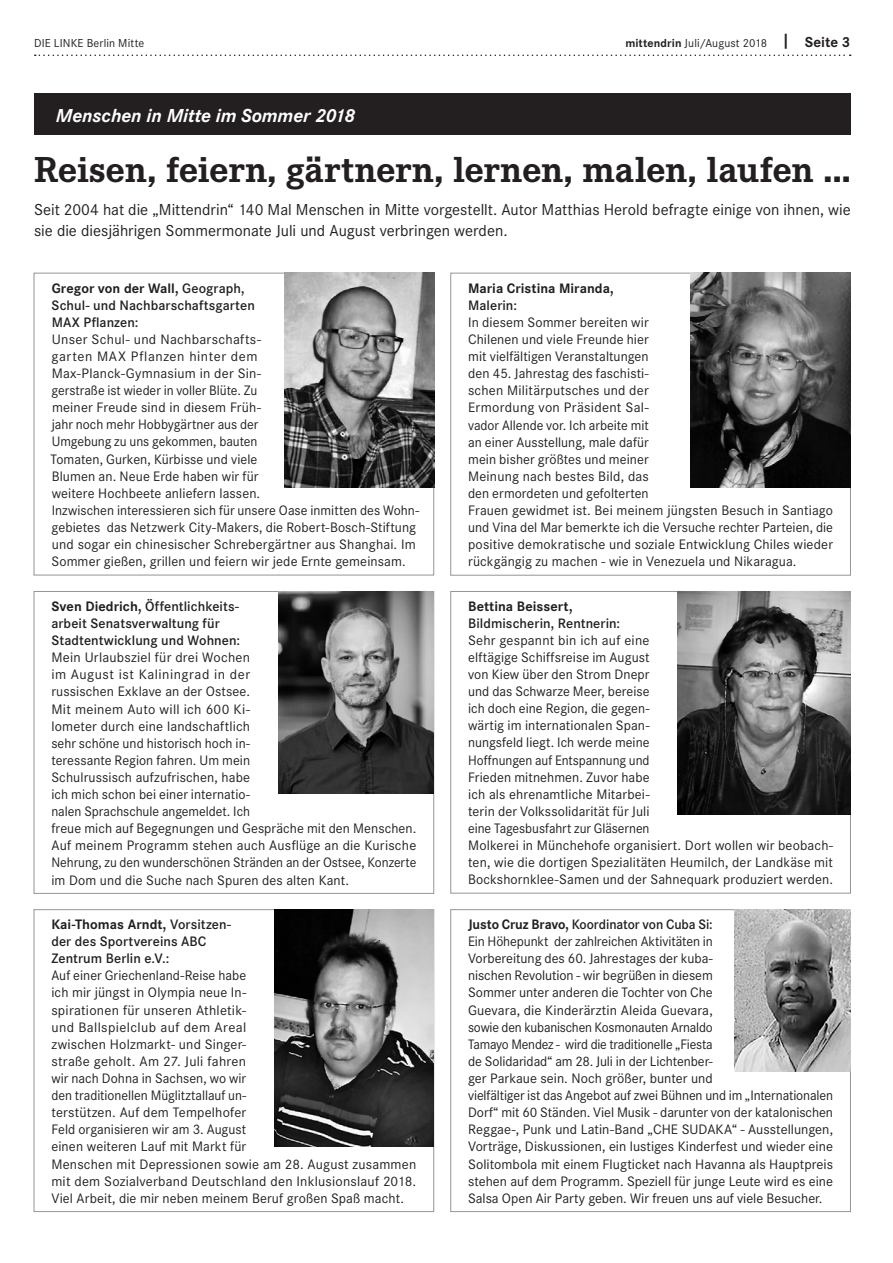
<style>
.page{position:relative;width:893px;height:1263px;background:#fff}
.page>*{position:absolute;margin:0;border:0;box-sizing:border-box;transform-origin:0 0}
.t1{font:700 37.5px "Corporate E";letter-spacing:-.01em;color:#231f20}
.t2{font:italic 700 19.5px "Corporate S";letter-spacing:-.005em;color:#fff}
.t3{font:16.5px/21px "Corporate S";color:#231f20}
.t4{font:14.25px/17.1px "Corporate S";letter-spacing:.005em;color:#231f20}
.t5{font:600 14.25px/17.1px "Corporate S";letter-spacing:.005em;color:#231f20}
.t6{font:700 14.25px "Corporate S";color:#231f20}
.t7{font:12px "Corporate S";letter-spacing:.015em;color:#231f20}
.s1{font-weight:700}
.s2{font-weight:700;font-size:15px}
.s3{font-weight:600}
</style>
<div class="page">
<svg style="left:35px;top:55px;width:816px;height:1px"></svg>
<img style="left:284px;top:273px;width:150px;height:214px">
<img style="left:690px;top:273px;width:160px;height:214px">
<img style="left:278px;top:591px;width:156px;height:202px">
<img style="left:275px;top:910px;width:159px;height:236px">
<img style="left:677px;top:591px;width:173px;height:223px">
<img style="left:734px;top:910px;width:117px;height:162px">
<div style="left:34px;top:94px;width:816px;height:41px;background:#231f20"></div>
<p class="t7" style="left:34px;top:36px;width:112px">DIE LINKE Berlin Mitte</p>
<p class="t7" style="left:625px;top:36px;width:227px"><span class="s1">mittendrin</span> Juli/August 2018 <span class="s2">| Seite 3</span></p>
<h2 class="t2" style="left:56px;top:103px;width:301px">Menschen in Mitte im Sommer 2018</h2>
<h1 class="t1" style="left:34px;top:148px;width:818px">Reisen, feiern, gärtnern, lernen, malen, laufen ...</h1>
<p class="t3" style="left:34px;top:200px;width:818px">Seit 2004 hat die „Mittendrin“ 140 Mal Menschen in Mitte vorgestellt. Autor Matthias Herold befragte einige von ihnen, wie sie die diesjährigen Sommermonate Juli und August verbringen werden.</p>
<p class="t5" style="left:52px;top:279px;width:205px"><span class="s1">Gregor von der Wall,</span> Geograph,<br>Schul- und Nachbarschaftsgarten<br>MAX Pflanzen:</p>
<p class="t4" style="left:51px;top:331px;width:370px">Unser Schul- und Nachbarschafts-<br>garten MAX Pflanzen hinter dem<br>Max-Planck-Gymnasium in der Sin-<br>gerstraße ist wieder in voller Blüte. Zu<br>meiner Freude sind in diesem Früh-<br>jahr noch mehr Hobbygärtner aus der<br>Umgebung zu uns gekommen, bauten<br>Tomaten, Gurken, Kürbisse und viele<br>Blumen an. Neue Erde haben wir für<br>weitere Hochbeete anliefern lassen.<br>Inzwischen interessieren sich für unsere Oase inmitten des Wohn&shy;gebietes das Netzwerk City-Makers, die Robert-Bosch-Stiftung und sogar ein chinesischer Schrebergärtner aus Shanghai. Im Sommer gießen, grillen und feiern wir jede Ernte gemeinsam.</p>
<p class="t5" style="left:51px;top:598px;width:190px"><span class="s1">Sven Diedrich,</span> Öffentlichkeits&shy;arbeit Senatsverwaltung für<br>Stadtentwicklung und Wohnen:</p>
<p class="t4" style="left:51px;top:649px;width:366px">Mein Urlaubsziel für drei Wochen<br>im August ist Kaliningrad in der<br>russischen Exklave an der Ostsee.<br>Mit meinem Auto will ich 600 Ki-<br>lometer durch eine landschaftlich<br>sehr schöne und historisch hoch in-<br>teressante Region fahren. Um mein<br>Schulrussisch aufzufrischen, habe<br>ich mich schon bei einer internatio-<br>nalen Sprachschule angemeldet. Ich<br>freue mich auf Begegnungen und Gespräche mit den Menschen.<br>Auf meinem Programm stehen auch Ausflüge an die Kurische Nehrung, zu den wunderschönen Stränden an der Ostsee, Konzerte im Dom und die Suche nach Spuren des alten Kant.</p>
<p class="t5" style="left:51px;top:916px;width:181px"><span class="s1">Kai-Thomas Arndt,</span> Vorsitzen&shy;der des Sportvereins ABC<br>Zentrum Berlin e.V.:</p>
<p class="t4" style="left:51px;top:967px;width:366px">Auf einer Griechenland-Reise habe<br>ich mir jüngst in Olympia neue In-<br>spirationen für unseren Athletik-<br>und Ballspielclub auf dem Areal<br>zwischen Holzmarkt- und Singer-<br>straße geholt. Am 27. Juli fahren<br>wir nach Dohna in Sachsen, wo wir<br>den traditionellen Müglitztallauf un-<br>terstützen. Auf dem Tempelhofer<br>Feld organisieren wir am 3. August<br>einen weiteren Lauf mit Markt für<br>Menschen mit Depressionen sowie am 28. August zusammen mit dem Sozialverband Deutschland den Inklusionslauf 2018.<br>Viel Arbeit, die mir neben meinem Beruf großen Spaß macht.</p>
<p class="t6" style="left:468px;top:280px;width:147px">Maria Cristina Miranda,</p>
<p class="t5" style="left:468px;top:297px;width:50px">Malerin:</p>
<p class="t4" style="left:468px;top:314px;width:366px">In diesem Sommer bereiten wir<br>Chilenen und viele Freunde hier<br>mit vielfältigen Veranstaltungen<br>den 45. Jahrestag des faschisti-<br>schen Militärputsches und der<br>Ermordung von Präsident Sal-<br>vador Allende vor. Ich arbeite mit<br>an einer Ausstellung, male dafür<br>mein bisher größtes und meiner<br>Meinung nach bestes Bild, das<br>den ermordeten und gefolterten<br>Frauen gewidmet ist. Bei meinem jüngsten Besuch in Santiago und Vina del Mar bemerkte ich die Versuche rechter Parteien, die positive demokratische und soziale Entwicklung Chiles wieder rückgängig zu machen - wie in Venezuela und Nikaragua.</p>
<p class="t6" style="left:468px;top:598px;width:106px">Bettina Beissert,</p>
<p class="t5" style="left:468px;top:615px;width:154px">Bildmischerin, Rentnerin:</p>
<p class="t4" style="left:468px;top:632px;width:366px">Sehr gespannt bin ich auf eine<br>elftägige Schiffsreise im August<br>von Kiew über den Strom Dnepr<br>und das Schwarze Meer, bereise<br>ich doch eine Region, die gegen-<br>wärtig im internationalen Span-<br>nungsfeld liegt. Ich werde meine<br>Hoffnungen auf Entspannung und<br>Frieden mitnehmen. Zuvor habe<br>ich als ehrenamtliche Mitarbei-<br>terin der Volkssolidarität für Juli<br>eine Tagesbusfahrt zur Gläsernen<br>Molkerei in Münchehofe organisiert. Dort wollen wir beobach&shy;ten, wie die dortigen Spezialitäten Heumilch, der Landkäse mit Bockshornklee-Samen und der Sahnequark produziert werden.</p>
<p class="t4" style="left:468px;top:916px;width:366px"><span class="s1">Justo Cruz Bravo,</span> <span class="s3">Koordinator von Cuba Si:<br></span>Ein Höhepunkt der zahlreichen Aktivitäten in<br>Vorbereitung des 60. Jahrestages der kuba-<br>nischen Revolution - wir begrüßen in diesem<br>Sommer unter anderen die Tochter von Che<br>Guevara, die Kinderärztin Aleida Guevara,<br>sowie den kubanischen Kosmonauten Arnaldo<br>Tamayo Mendez - wird die traditionelle „Fiesta<br>de Solidaridad“ am 28. Juli in der Lichtenber-<br>ger Parkaue sein. Noch größer, bunter und<br>vielfältiger ist das Angebot auf zwei Bühnen und im „Internationalen Dorf“ mit 60 Ständen. Viel Musik - darunter von der katalonischen Reggae-, Punk und Latin-Band „CHE SUDAKA“ - Ausstellungen, Vorträge, Diskussionen, ein lustiges Kinderfest und wieder eine Solitombola mit einem Flugticket nach Havanna als Hauptpreis stehen auf dem Programm. Speziell für junge Leute wird es eine Salsa Open Air Party geben. Wir freuen uns auf viele Besucher.</p>
</div>
